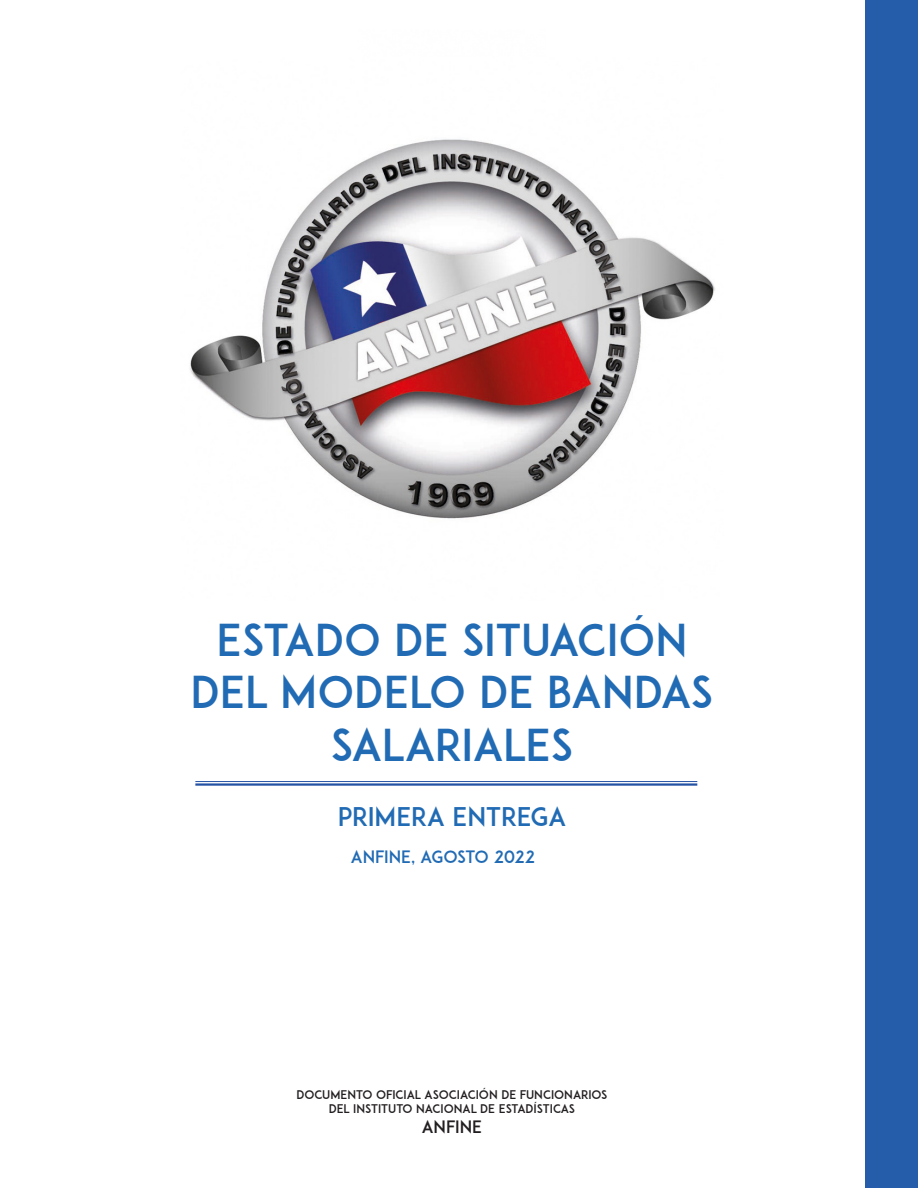
<style>
.page{position:relative;width:918px;height:1188px;background:#fff}
.page>*{position:absolute;margin:0;border:0;box-sizing:border-box;transform-origin:0 0}
.t1{font:43.5px/52.2px "ADAM.CGPRO";color:#216bb4;text-align:center}
.t2{font:25.5px "ADAM.CGPRO";color:#216bb4}
.t3{font:16.95px "ADAM.CGPRO";color:#216bb4}
.t4{font:16.95px "ADAM.CGPRO";color:#231f20}
.t5{font:11.85px "ADAM.CGPRO";color:#231f20}
</style>
<div class="page">
<div style="left:865px;top:0;width:53px;height:1188px;background:#255dab"></div>
<img style="left:190px;top:139px;width:525px;height:380px">
<hr style="left:195px;top:781px;width:502px;height:1px;background:#2351a3">
<hr style="left:195px;top:783px;width:502px;height:3px;background:#2351a3">
<p class="t1" style="left:190px;top:614px;width:525px">ESTADO DE SITUACIÓN<br>DEL MODELO DE BANDAS<br>SALARIALES</p>
<p class="t2" style="left:338px;top:801px;width:230px">PRIMERA ENTREGA</p>
<p class="t3" style="left:351px;top:847px;width:186px">ANFINE, AGOSTO 2022</p>
<p class="t5" style="left:297px;top:1087px;width:312px">DOCUMENTO OFICIAL ASOCIACIÓN DE FUNCIONARIOS</p>
<p class="t5" style="left:329px;top:1101px;width:248px">DEL INSTITUTO NACIONAL DE ESTADÍSTICAS</p>
<p class="t4" style="left:422px;top:1117px;width:62px">ANFINE</p>
</div>
